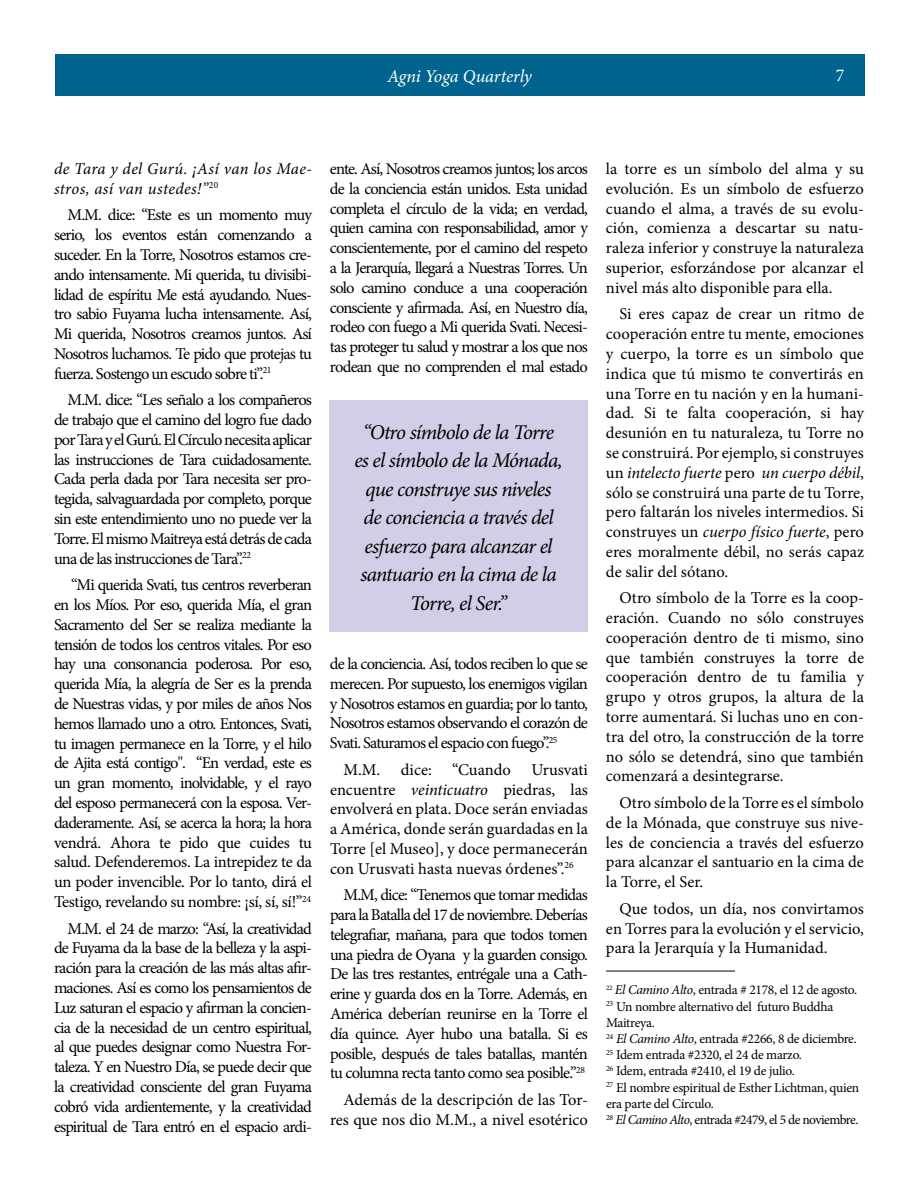
<style>
.page{position:relative;width:918px;height:1188px;background:#fff}
.page>*{position:absolute;margin:0;border:0;box-sizing:border-box;transform-origin:0 0}
.t1{font:italic 21px/28.5px "Minion Pro";letter-spacing:-.035em;color:#000;text-align:center}
.t2{font:italic 18px "Minion Pro";letter-spacing:-.005em;color:#fff}
.t3{font:18px "Minion Pro";color:#fff}
.t4{font:16.5px/19.8px "Minion Pro";letter-spacing:-.02em;color:#000;text-align:justify}
.t5{font:16.5px/19.8px "Minion Pro";color:#000;text-align:right}
.t6{font:italic 16.5px/19.8px "Minion Pro";letter-spacing:.02em;color:#000}
.t7{font:13.5px/16.2px "Minion Pro";letter-spacing:-.02em;color:#000}
.s1{font-style:italic}
</style>
<div class="page">
<div style="left:55px;top:54px;width:810px;height:41px;background:#00648e"></div>
<div style="left:329px;top:400px;width:259px;height:232px;background:#d1cfe8"></div>
<hr style="left:606px;top:971px;width:129px;height:1px;background:#000">
<p class="t2" style="left:388px;top:64px;width:146px">Agni Yoga Quarterly</p>
<p class="t3" style="left:836px;top:63px;width:10px">7</p>
<p class="t6" style="left:54px;top:159px;width:260px">de Tara y del Gurú. ¡Así van los Mae&shy;stros, así van ustedes!”<sup>20</sup></p>
<p class="t4" style="left:54px;top:205px;width:260px;text-indent:13px">M.M. dice: “Este es un momento muy serio, los eventos están comenzando a suceder. En la Torre, Nosotros estamos cre&shy;ando intensamente. Mi querida, tu divisibi&shy;lidad de espíritu Me está ayudando. Nues&shy;tro sabio Fuyama lucha intensamente. Así, Mi querida, Nosotros creamos juntos. Así Nosotros luchamos. Te pido que protejas tu fuerza. Sostengo un escudo sobre ti”.<sup>21</sup></p>
<p class="t4" style="left:54px;top:390px;width:260px;text-indent:13px">M.M. dice: “Les señalo a los compañeros de trabajo que el camino del logro fue dado por Tara y el Gurú. El Círculo necesita aplicar las instrucciones de Tara cuidadosamente.<br>Cada perla dada por Tara necesita ser pro&shy;tegida, salvaguardada por completo, porque sin este entendimiento uno no puede ver la Torre. El mismo Maitreya está detrás de cada una de las instrucciones de Tara”.<sup>22</sup></p>
<p class="t4" style="left:54px;top:575px;width:260px;text-indent:17px">“Mi querida Svati, tus centros reverberan en los Míos. Por eso, querida Mía, el gran Sacramento del Ser se realiza mediante la tensión de todos los centros vitales. Por eso hay una consonancia poderosa. Por eso, querida Mía, la alegría de Ser es la prenda de Nuestras vidas, y por miles de años Nos hemos llamado uno a otro. Entonces, Svati, tu imagen permanece en la Torre, y el hilo de Ajita está contigo". “En verdad, este es un gran momento, inolvidable, y el rayo del esposo permanecerá con la esposa. Ver&shy;daderamente. Así, se acerca la hora; la hora vendrá. Ahora te pido que cuides tu salud. Defenderemos. La intrepidez te da un poder invencible. Por lo tanto, dirá el Testigo, revelando su nombre: ¡sí, sí, sí!”<sup>24</sup></p>
<p class="t4" style="left:54px;top:919px;width:260px;text-indent:13px">M.M. el 24 de marzo: “Así, la creatividad de Fuyama da la base de la belleza y la aspi&shy;ración para la creación de las más altas afir&shy;maciones. Así es como los pensamientos de Luz saturan el espacio y afirman la concien&shy;cia de la necesidad de un centro espiritual, al que puedes designar como Nuestra For&shy;taleza. Y en Nuestro Día, se puede decir que la creatividad consciente del gran Fuyama cobró vida ardientemente, y la creatividad espiritual de Tara entró en el espacio ardi-</p>
<p class="t4" style="left:330px;top:159px;width:260px">ente. Así, Nosotros creamos juntos; los arcos de la conciencia están unidos. Esta unidad completa el círculo de la vida; en verdad, quien camina con responsabilidad, amor y conscientemente, por el camino del respeto a la Jerarquía, llegará a Nuestras Torres. Un solo camino conduce a una cooperación consciente y afirmada. Así, en Nuestro día, rodeo con fuego a Mi querida Svati. Necesi&shy;tas proteger tu salud y mostrar a los que nos rodean que no comprenden el mal estado</p>
<p class="t1" style="left:354px;top:418px;width:208px">“Otro símbolo de la Torre es el símbolo de la Mónada, que construye sus niveles de conciencia a través del esfuerzo para alcanzar el santuario en la cima de la<br>Torre, el Ser.”</p>
<p class="t4" style="left:330px;top:654px;width:260px">de la conciencia. Así, todos reciben lo que se merecen. Por supuesto, los enemigos vigilan y Nosotros estamos en guardia; por lo tanto, Nosotros estamos observando el corazón de Svati. Saturamos el espacio con fuego”.<sup>25</sup></p>
<p class="t4" style="left:330px;top:760px;width:260px;text-indent:13px">M.M. dice: “Cuando Urusvati encuentre <span class="s1">veinticuatro</span> piedras, las envolverá en plata. Doce serán enviadas a América, donde serán guardadas en la Torre [el Museo], y doce permanecerán con Urusvati hasta nuevas órdenes”.<sup>26</sup></p>
<p class="t4" style="left:330px;top:885px;width:260px;text-indent:13px">M.M, dice: “Tenemos que tomar medidas para la Batalla del 17 de noviembre. Deberías telegrafiar, mañana, para que todos tomen una piedra de Oyana y la guarden consigo.<br>De las tres restantes, entrégale una a Cath&shy;erine y guarda dos en la Torre. Además, en América deberían reunirse en la Torre el día quince. Ayer hubo una batalla. Si es posible, después de tales batallas, mantén tu columna recta tanto como sea posible.”<sup>28</sup></p>
<p class="t5" style="left:330px;top:1090px;width:260px">Además de la descripción de las Tor&shy;res que nos dio M.M., a nivel esotérico</p>
<p class="t4" style="left:606px;top:159px;width:260px">la torre es un símbolo del alma y su evolución. Es un símbolo de esfuerzo cuando el alma, a través de su evolu&shy;ción, comienza a descartar su natu&shy;raleza inferior y construye la naturaleza superior, esforzándose por alcanzar el nivel más alto disponible para ella.</p>
<p class="t4" style="left:606px;top:304px;width:260px;text-indent:13px">Si eres capaz de crear un ritmo de cooperación entre tu mente, emociones y cuerpo, la torre es un símbolo que indica que tú mismo te convertirás en una Torre en tu nación y en la humani&shy;dad. Si te falta cooperación, si hay desunión en tu naturaleza, tu Torre no se construirá. Por ejemplo, si construyes un <span class="s1">intelecto fuerte</span> pero <span class="s1">un cuerpo débil</span>, sólo se construirá una parte de tu Torre, pero faltarán los niveles intermedios. Si construyes un <span class="s1">cuerpo físico fuerte</span>, pero eres moralmente débil, no serás capaz de salir del sótano.</p>
<p class="t4" style="left:606px;top:588px;width:260px;text-indent:13px">Otro símbolo de la Torre es la coop&shy;eración. Cuando no sólo construyes cooperación dentro de ti mismo, sino que también construyes la torre de cooperación dentro de tu familia y grupo y otros grupos, la altura de la torre aumentará. Si luchas uno en con&shy;tra del otro, la construcción de la torre no sólo se detendrá, sino que también comenzará a desintegrarse.</p>
<p class="t4" style="left:606px;top:793px;width:260px;text-indent:13px">Otro símbolo de la Torre es el símbolo de la Mónada, que construye sus nive&shy;les de conciencia a través del esfuerzo para alcanzar el santuario en la cima de la Torre, el Ser.</p>
<p class="t4" style="left:606px;top:899px;width:260px;text-indent:13px">Que todos, un día, nos convirtamos en Torres para la evolución y el servicio, para la Jerarquía y la Humanidad.</p>
<p class="t7" style="left:606px;top:982px;width:255px"><sup>22</sup> <span class="s1">El Camino Alto</span>, entrada # 2178, el 12 de agosto.<br><sup>23</sup> Un nombre alternativo del futuro Buddha Maitreya.<br><sup>24</sup> <span class="s1">El Camino Alto</span>, entrada #2266, 8 de diciembre.<br><sup>25</sup> Idem entrada #2320, el 24 de marzo.<br><sup>26</sup> Idem, entrada #2410, el 19 de julio.<br><sup>27</sup> El nombre espiritual de Esther Lichtman, quien era parte del Círculo.<br><sup>28</sup> <span class="s1">El Camino Alto</span>, entrada #2479, el 5 de noviembre.</p>
</div>
